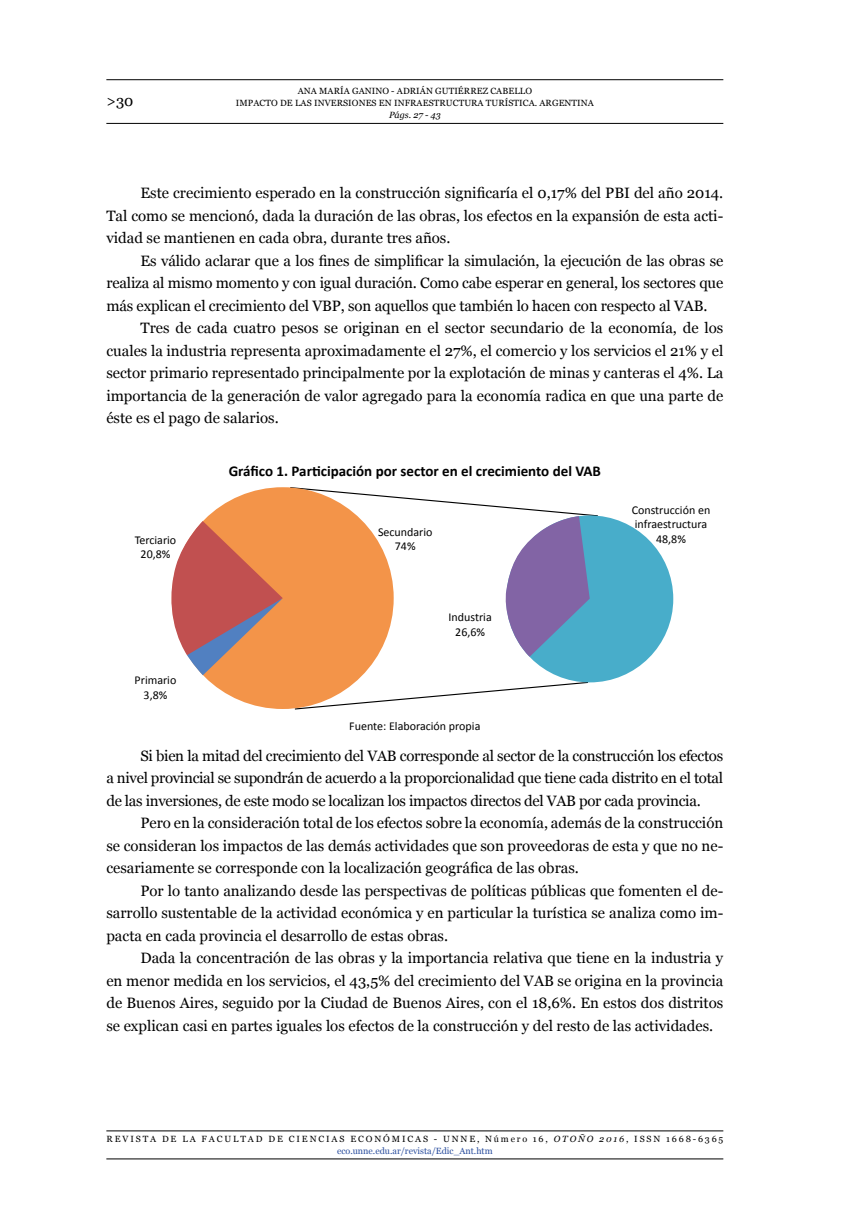
<style>
.page{position:relative;width:851px;height:1212px;background:#fff}
.page>*{position:absolute;margin:0;border:0;box-sizing:border-box;transform-origin:0 0}
.t1{font:15px/22.5px "Georgia";color:#000;text-align:justify}
.t2{font:700 15px "Calibri";color:#000}
.t3{font:12px/14.4px "Calibri";color:#000;text-align:center}
.t4{font:9px/12px "Georgia";letter-spacing:.21em;color:#000;text-align:center}
.t5{font:9px/12px "Georgia";letter-spacing:.01em;color:#000;text-align:center}
.t6{font:italic 9px "Georgia";color:#000}
.s1{font-style:italic}
.s2{color:#294d9d}
</style>
<div class="page">
<hr style="left:106px;top:123px;width:617px;height:1px;background:#000">
<hr style="left:106px;top:79px;width:617px;height:1px;background:#000">
<hr style="left:106px;top:1158px;width:617px;height:1px;background:#000">
<hr style="left:106px;top:1130px;width:617px;height:1px;background:#000">
<svg style="left:293px;top:681px;width:296px;height:29px"></svg>
<div style="left:506px;top:515px;width:167px;height:167px;background:#48adca;border-radius:50%"></div>
<svg style="left:293px;top:487px;width:306px;height:170px"></svg>
<div style="left:172px;top:487px;width:221px;height:222px;background:#f39449;border-radius:50%"></div>
<svg style="left:171px;top:521px;width:112px;height:154px"></svg>
<p class="t1" style="left:106px;top:90px;width:29px">&gt;30</p>
<p class="t5" style="left:236px;top:85px;width:359px">ANA MARÍA GANINO - ADRIÁN GUTIÉRREZ CABELLO<br>IMPACTO DE LAS INVERSIONES EN INFRAESTRUCTURA TURÍSTICA. ARGENTINA</p>
<p class="t6" style="left:389px;top:109px;width:53px">Págs. 27 - 43</p>
<p class="t1" style="left:106px;top:182px;width:618px;text-indent:34px">Este crecimiento esperado en la construcción significaría el 0,17% del PBI del año 2014.<br>Tal como se mencionó, dada la duración de las obras, los efectos en la expansión de esta acti&shy;vidad se mantienen en cada obra, durante tres años.</p>
<p class="t1" style="left:106px;top:250px;width:618px;text-indent:34px">Es válido aclarar que a los fines de simplificar la simulación, la ejecución de las obras se realiza al mismo momento y con igual duración. Como cabe esperar en general, los sectores que más explican el crecimiento del VBP, son aquellos que también lo hacen con respecto al VAB.</p>
<p class="t1" style="left:106px;top:317px;width:618px;text-indent:34px">Tres de cada cuatro pesos se originan en el sector secundario de la economía, de los cuales la industria representa aproximadamente el 27%, el comercio y los servicios el 21% y el sector primario representado principalmente por la explotación de minas y canteras el 4%. La importancia de la generación de valor agregado para la economía radica en que una parte de éste es el pago de salarios.</p>
<p class="t3" style="left:135px;top:532px;width:43px">Terciario<br>20,8%</p>
<p class="t3" style="left:135px;top:673px;width:43px">Primario<br>3,8%</p>
<p class="t2" style="left:229px;top:461px;width:374px">Gráfico 1. Participación por sector en el crecimiento del VAB</p>
<p class="t3" style="left:378px;top:524px;width:56px">Secundario<br>74%</p>
<p class="t3" style="left:448px;top:610px;width:45px">Industria<br>26,6%</p>
<p class="t3" style="left:631px;top:503px;width:80px">Construcción en infraestructura<br>48,8%</p>
<p class="t3" style="left:349px;top:719px;width:133px">Fuente: Elaboración propia</p>
<p class="t1" style="left:106px;top:745px;width:618px;text-indent:34px">Si bien la mitad del crecimiento del VAB corresponde al sector de la construcción los efectos a nivel provincial se supondrán de acuerdo a la proporcionalidad que tiene cada distrito en el total de las inversiones, de este modo se localizan los impactos directos del VAB por cada provincia.</p>
<p class="t1" style="left:106px;top:812px;width:618px;text-indent:34px">Pero en la consideración total de los efectos sobre la economía, además de la construcción se consideran los impactos de las demás actividades que son proveedoras de esta y que no ne&shy;cesariamente se corresponde con la localización geográfica de las obras.</p>
<p class="t1" style="left:106px;top:880px;width:618px;text-indent:34px">Por lo tanto analizando desde las perspectivas de políticas públicas que fomenten el de&shy;sarrollo sustentable de la actividad económica y en particular la turística se analiza como im&shy;pacta en cada provincia el desarrollo de estas obras.</p>
<p class="t1" style="left:106px;top:947px;width:618px;text-indent:34px">Dada la concentración de las obras y la importancia relativa que tiene en la industria y en menor medida en los servicios, el 43,5% del crecimiento del VAB se origina en la provincia de Buenos Aires, seguido por la Ciudad de Buenos Aires, con el 18,6%. En estos dos distritos se explican casi en partes iguales los efectos de la construcción y del resto de las actividades.</p>
<p class="t4" style="left:106px;top:1133px;width:618px">REVISTA DE LA FACULTAD DE CIENCIAS ECONÓMICAS - UNNE, Número 16, <span class="s1">OTOÑO 2016</span>, ISSN 1668-6365 <span class="s2">eco.unne.edu.ar/revista/Edic_Ant.htm</span></p>
</div>
